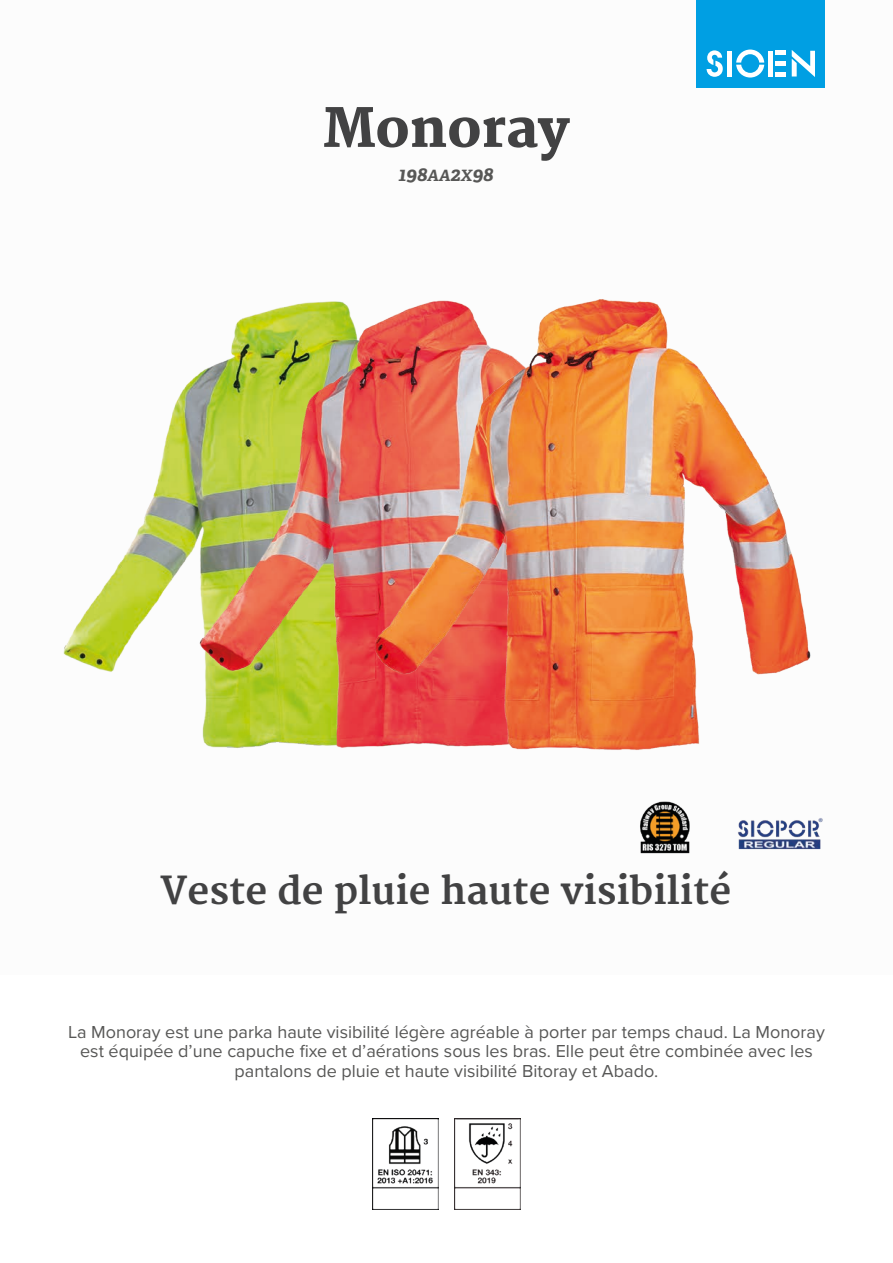
<style>
.page{position:relative;width:893px;height:1263px;background:#fff}
.page>*{position:absolute;margin:0;border:0;box-sizing:border-box;transform-origin:0 0}
.t1{font:800 52.5px "Merriweather";color:#424243}
.t2{font:700 37.5px "Merriweather";color:#424243}
.t3{font:italic 700 19.5px "Adelle";color:#575756}
.t4{font:18px/19.5px "Proxima Nova";color:#575756;text-align:center}
.s1{font-size:15.6px}
</style>
<div class="page">
<div style="left:697px;top:0;width:128px;height:88px;background:#009fe3"></div>
<svg style="left:707px;top:50px;width:16px;height:27px"></svg>
<svg style="left:736px;top:50px;width:28px;height:28px"></svg>
<div style="left:727px;top:51px;width:5px;height:26px;background:#fff"></div>
<div style="left:768px;top:51px;width:5px;height:26px;background:#fff"></div>
<div style="left:775px;top:72px;width:11px;height:5px;background:#fff"></div>
<div style="left:775px;top:61px;width:11px;height:5px;background:#fff"></div>
<hr style="left:775px;top:51px;width:11px;height:4px;background:#fff">
<svg style="left:792px;top:50px;width:23px;height:27px"></svg>
<img style="left:372px;top:1118px;width:66px;height:92px">
<img style="left:454px;top:1118px;width:67px;height:92px">
<img style="left:63px;top:397px;width:116px;height:275px">
<img style="left:179px;top:301px;width:178px;height:447px">
<img style="left:357px;top:299px;width:466px;height:555px">
<h1 class="t1" style="left:323px;top:98px;width:248px">Monoray</h1>
<p class="t3" style="left:399px;top:162px;width:96px">198<span class="s1">AA</span>2<span class="s1">X</span>98</p>
<h2 class="t2" style="left:161px;top:869px;width:572px">Veste de pluie haute visibilité</h2>
<p class="t4" style="left:68px;top:1021px;width:758px">La Monoray est une parka haute visibilité légère agréable à porter par temps chaud. La Monoray est équipée d’une capuche fixe et d’aérations sous les bras. Elle peut être combinée avec les pantalons de pluie et haute visibilité Bitoray et Abado.</p>
</div>
